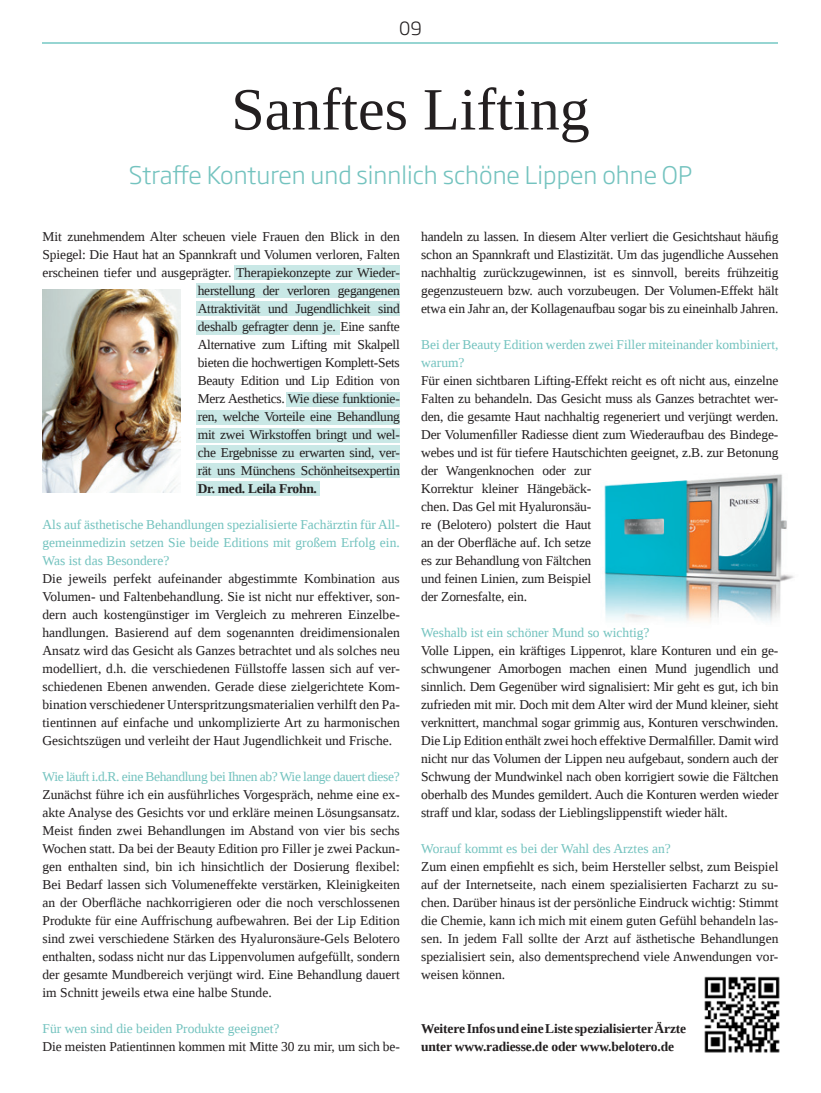
<style>
.page{position:relative;width:821px;height:1093px;background:#fff}
.page>*{position:absolute;margin:0;border:0;box-sizing:border-box;transform-origin:0 0}
.t1{font:60px "Liberation Serif";color:#231f20}
.t2{font:300 24px "Soho Gothic Pro";color:#74c3bf}
.t3{font:300 18px "Soho Gothic Pro";color:#231f20}
.t4{font:13.5px/18px "Liberation Serif";letter-spacing:-.01em;color:#231f20;text-align:justify}
.t5{font:13.5px/18px "Liberation Serif";color:#74c3bf;text-align:justify}
.t6{font:700 13.5px/18px "Liberation Serif";letter-spacing:-.01em;color:#231f20}
.t7{font:13.5px "Liberation Serif";letter-spacing:-.025em;color:#74c3bf}
</style>
<div class="page">
<div style="left:234px;top:265px;width:166px;height:15px;background:#c9e8e6"></div>
<div style="left:286px;top:392px;width:114px;height:15px;background:#c9e8e6"></div>
<div style="left:196px;top:283px;width:204px;height:15px;background:#c9e8e6"></div>
<div style="left:196px;top:410px;width:204px;height:15px;background:#c9e8e6"></div>
<div style="left:196px;top:445px;width:204px;height:15px;background:#c9e8e6"></div>
<div style="left:196px;top:463px;width:204px;height:15px;background:#c9e8e6"></div>
<div style="left:196px;top:301px;width:204px;height:15px;background:#c9e8e6"></div>
<div style="left:196px;top:428px;width:204px;height:15px;background:#c9e8e6"></div>
<div style="left:196px;top:320px;width:143px;height:14px;background:#c9e8e6"></div>
<div style="left:196px;top:481px;width:123px;height:15px;background:#c9e8e6"></div>
<hr style="left:43px;top:43px;width:735px;height:1px;background:#96d5d2">
<img style="left:704px;top:976px;width:76px;height:77px">
<img style="left:43px;top:290px;width:138px;height:202px">
<img style="left:604px;top:474px;width:190px;height:148px">
<h3 class="t3" style="left:399px;top:15px;width:24px">09</h3>
<h1 class="t1" style="left:231px;top:76px;width:360px">Sanftes Lifting</h1>
<h2 class="t2" style="left:129px;top:156px;width:565px">Straffe Konturen und sinnlich schöne Lippen ohne OP</h2>
<p class="t4" style="left:43px;top:227px;width:359px;text-align:right">Mit zunehmendem Alter scheuen viele Frauen den Blick in den Spiegel: Die Haut hat an Spannkraft und Volumen verloren, Falten erscheinen tiefer und ausgeprägter. Therapiekonzepte zur Wieder&shy;herstellung der verloren gegangenen<br>Attraktivität und Jugendlichkeit sind<br>deshalb gefragter denn je. Eine sanfte<br>Alternative zum Lifting mit Skalpell<br>bieten die hochwertigen Komplett-Sets<br>Beauty Edition und Lip Edition von<br>Merz Aesthetics. Wie diese funktionie-<br>ren, welche Vorteile eine Behandlung<br>mit zwei Wirkstoffen bringt und wel-<br>che Ergebnisse zu erwarten sind, ver-<br>rät uns Münchens Schönheitsexpertin</p>
<p class="t6" style="left:198px;top:479px;width:121px">Dr. med. Leila Frohn.</p>
<p class="t5" style="left:43px;top:515px;width:359px">Als auf ästhetische Behandlungen spezialisierte Fachärztin für All&shy;gemeinmedizin setzen Sie beide Editions mit großem Erfolg ein.<br>Was ist das Besondere?</p>
<p class="t4" style="left:43px;top:569px;width:359px">Die jeweils perfekt aufeinander abgestimmte Kombination aus Volumen- und Faltenbehandlung. Sie ist nicht nur effektiver, son&shy;dern auch kostengünstiger im Vergleich zu mehreren Einzelbe&shy;handlungen. Basierend auf dem sogenannten dreidimensionalen Ansatz wird das Gesicht als Ganzes betrachtet und als solches neu modelliert, d.h. die verschiedenen Füllstoffe lassen sich auf ver&shy;schiedenen Ebenen anwenden. Gerade diese zielgerichtete Kom&shy;bination verschiedener Unterspritzungsmaterialien verhilft den Pa&shy;tientinnen auf einfache und unkomplizierte Art zu harmonischen Gesichtszügen und verleiht der Haut Jugendlichkeit und Frische.</p>
<p class="t7" style="left:43px;top:768px;width:359px">Wie läuft i.d.R. eine Behandlung bei Ihnen ab? Wie lange dauert diese?</p>
<p class="t4" style="left:43px;top:785px;width:359px">Zunächst führe ich ein ausführliches Vorgespräch, nehme eine ex&shy;akte Analyse des Gesichts vor und erkläre meinen Lösungsansatz.<br>Meist finden zwei Behandlungen im Abstand von vier bis sechs Wochen statt. Da bei der Beauty Edition pro Filler je zwei Packun&shy;gen enthalten sind, bin ich hinsichtlich der Dosierung flexibel:<br>Bei Bedarf lassen sich Volumeneffekte verstärken, Kleinigkeiten an der Oberfläche nachkorrigieren oder die noch verschlossenen Produkte für eine Auffrischung aufbewahren. Bei der Lip Edition sind zwei verschiedene Stärken des Hyaluronsäure-Gels Belotero enthalten, sodass nicht nur das Lippenvolumen aufgefüllt, sondern der gesamte Mundbereich verjüngt wird. Eine Behandlung dauert im Schnitt jeweils etwa eine halbe Stunde.</p>
<p class="t5" style="left:43px;top:1019px;width:238px">Für wen sind die beiden Produkte geeignet?</p>
<p class="t4" style="left:43px;top:1037px;width:359px">Die meisten Patientinnen kommen mit Mitte 30 zu mir, um sich be-</p>
<p class="t4" style="left:421px;top:227px;width:359px">handeln zu lassen. In diesem Alter verliert die Gesichtshaut häufig schon an Spannkraft und Elastizität. Um das jugendliche Aussehen nachhaltig zurückzugewinnen, ist es sinnvoll, bereits frühzeitig gegenzusteuern bzw. auch vorzubeugen. Der Volumen-Effekt hält etwa ein Jahr an, der Kollagenaufbau sogar bis zu eineinhalb Jahren.</p>
<p class="t5" style="left:421px;top:335px;width:359px">Bei der Beauty Edition werden zwei Filler miteinander kombiniert, warum?</p>
<p class="t4" style="left:421px;top:371px;width:359px;text-align:left">Für einen sichtbaren Lifting-Effekt reicht es oft nicht aus, einzelne Falten zu behandeln. Das Gesicht muss als Ganzes betrachtet wer&shy;den, die gesamte Haut nachhaltig regeneriert und verjüngt werden.<br>Der Volumenfiller Radiesse dient zum Wiederaufbau des Bindege&shy;webes und ist für tiefere Hautschichten geeignet, z.B. zur Betonung der Wangenknochen oder zur<br>Korrektur kleiner Hängebäck-<br>chen. Das Gel mit Hyaluronsäu-<br>re (Belotero) polstert die Haut<br>an der Oberfläche auf. Ich setze<br>es zur Behandlung von Fältchen<br>und feinen Linien, zum Beispiel<br>der Zornesfalte, ein.</p>
<p class="t5" style="left:421px;top:623px;width:230px">Weshalb ist ein schöner Mund so wichtig?</p>
<p class="t4" style="left:421px;top:641px;width:359px">Volle Lippen, ein kräftiges Lippenrot, klare Konturen und ein ge&shy;schwungener Amorbogen machen einen Mund jugendlich und sinnlich. Dem Gegenüber wird signalisiert: Mir geht es gut, ich bin zufrieden mit mir. Doch mit dem Alter wird der Mund kleiner, sieht verknittert, manchmal sogar grimmig aus, Konturen verschwinden.<br>Die Lip Edition enthält zwei hoch effektive Dermalfiller. Damit wird nicht nur das Volumen der Lippen neu aufgebaut, sondern auch der Schwung der Mundwinkel nach oben korrigiert sowie die Fältchen oberhalb des Mundes gemildert. Auch die Konturen werden wieder straff und klar, sodass der Lieblingslippenstift wieder hält.</p>
<p class="t5" style="left:421px;top:839px;width:251px">Worauf kommt es bei der Wahl des Arztes an?</p>
<p class="t4" style="left:421px;top:857px;width:359px">Zum einen empfiehlt es sich, beim Hersteller selbst, zum Beispiel auf der Internetseite, nach einem spezialisierten Facharzt zu su&shy;chen. Darüber hinaus ist der persönliche Eindruck wichtig: Stimmt die Chemie, kann ich mich mit einem guten Gefühl behandeln las&shy;sen. In jedem Fall sollte der Arzt auf ästhetische Behandlungen spezialisiert sein, also dementsprechend viele Anwendungen vor&shy;weisen können.</p>
<p class="t6" style="left:421px;top:1019px;width:266px">Weitere Infos und eine Liste spezialisierter Ärzte unter www.radiesse.de oder www.belotero.de</p>
</div>
